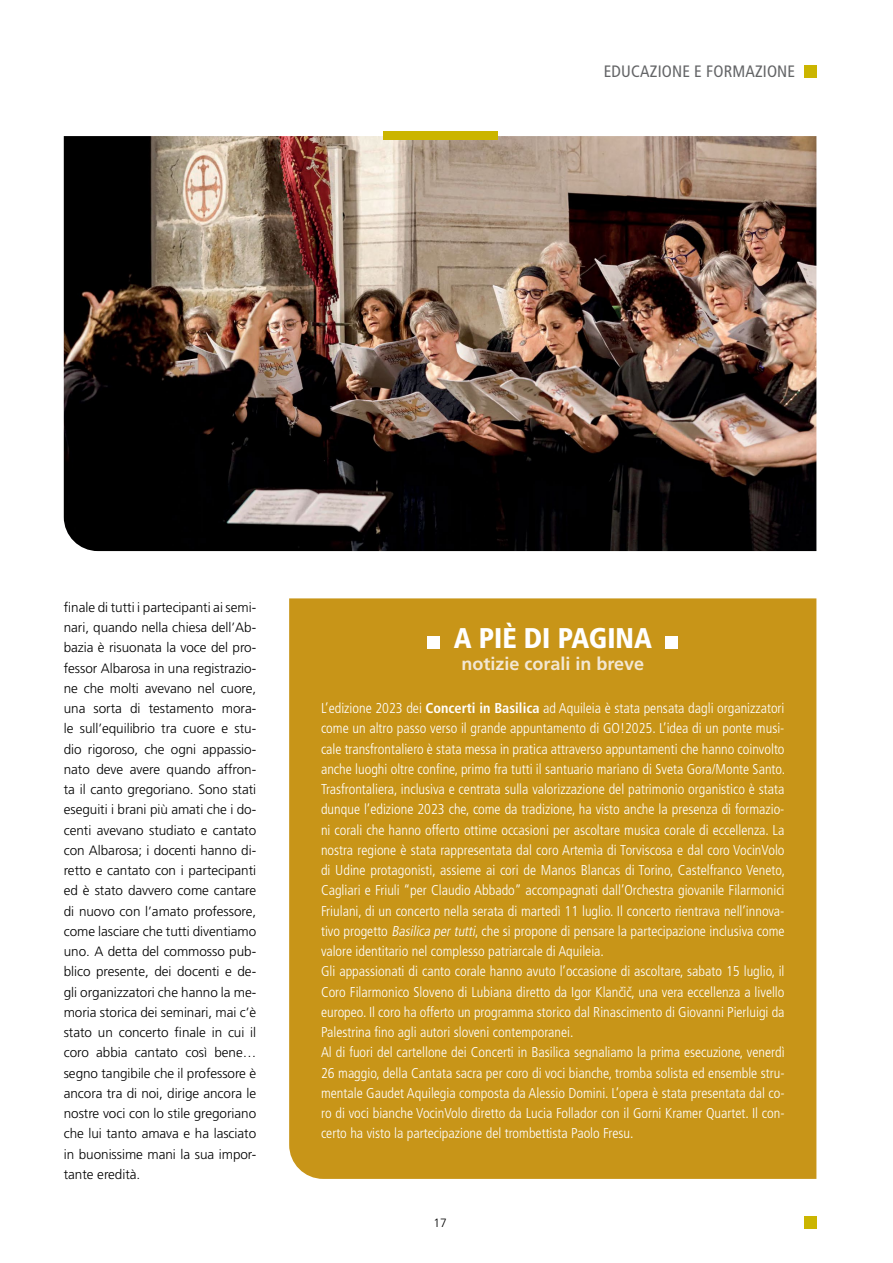
<style>
.page{position:relative;width:893px;height:1263px;background:#fff}
.page>*{position:absolute;margin:0;border:0;box-sizing:border-box;transform-origin:0 0}
.t1{font:900 condensed 28.5px "Frutiger LT Std";color:#fff}
.t2{font:700 18px "Frutiger LT Std";color:#f3e7d2}
.t3{font:condensed 16.5px "Frutiger LT Std";letter-spacing:.01em;color:#636466}
.t4{font:300 condensed 14.25px/20.2px "Frutiger LT Std";color:#fff}
.t5{font:300 13.5px/20.2px "Frutiger LT Std";letter-spacing:-.005em;color:#000;text-align:justify}
.t6{font:300 12px "Frutiger LT Std";color:#000}
.s1{font-weight:700}
.s2{font-style:italic}
</style>
<div class="page">
<div style="left:804px;top:65px;width:12px;height:13px;background:#cbb500"></div>
<div style="left:804px;top:1216px;width:12px;height:13px;background:#cbb500"></div>
<img style="left:64px;top:136px;width:752px;height:415px">
<div style="left:383px;top:131px;width:114px;height:9px;background:#cbb500"></div>
<div style="left:289px;top:598px;width:527px;height:581px;background:#c89518"></div>
<div style="left:427px;top:636px;width:13px;height:12px;background:#fff"></div>
<div style="left:665px;top:636px;width:13px;height:12px;background:#fff"></div>
<p class="t3" style="left:604px;top:62px;width:193px">EDUCAZIONE E FORMAZIONE</p>
<p class="t5" style="left:64px;top:597px;width:194px">finale di tutti i partecipanti ai semi&shy;nari, quando nella chiesa dell’Ab&shy;bazia è risuonata la voce del pro&shy;fessor Albarosa in una registrazio&shy;ne che molti avevano nel cuore, una sorta di testamento mora&shy;le sull’equilibrio tra cuore e stu&shy;dio rigoroso, che ogni appassio&shy;nato deve avere quando affron&shy;ta il canto gregoriano. Sono stati eseguiti i brani più amati che i do&shy;centi avevano studiato e cantato con Albarosa; i docenti hanno di&shy;retto e cantato con i partecipanti ed è stato davvero come cantare di nuovo con l’amato professore, come lasciare che tutti diventiamo uno. A detta del commosso pub&shy;blico presente, dei docenti e de&shy;gli organizzatori che hanno la me&shy;moria storica dei seminari, mai c’è stato un concerto finale in cui il coro abbia cantato così bene… segno tangibile che il professore è ancora tra di noi, dirige ancora le nostre voci con lo stile gregoriano che lui tanto amava e ha lasciato in buonissime mani la sua impor&shy;tante eredità.</p>
<h1 class="t1" style="left:454px;top:621px;width:200px">A PIÈ DI PAGINA</h1>
<p class="t2" style="left:461px;top:653px;width:184px">notizie corali in breve</p>
<p class="t4" style="left:321px;top:698px;width:466px">L’edizione 2023 dei <span class="s1">Concerti in Basilica</span> ad Aquileia è stata pensata dagli organizzatori come un altro passo verso il grande appuntamento di GO!2025. L’idea di un ponte musi&shy;cale transfrontaliero è stata messa in pratica attraverso appuntamenti che hanno coinvolto anche luoghi oltre confine, primo fra tutti il santuario mariano di Sveta Gora/Monte Santo.<br>Trasfrontaliera, inclusiva e centrata sulla valorizzazione del patrimonio organistico è stata dunque l’edizione 2023 che, come da tradizione, ha visto anche la presenza di formazio&shy;ni corali che hanno offerto ottime occasioni per ascoltare musica corale di eccellenza. La nostra regione è stata rappresentata dal coro Artemìa di Torviscosa e dal coro VocinVolo di Udine protagonisti, assieme ai cori de Manos Blancas di Torino, Castelfranco Veneto, Cagliari e Friuli “per Claudio Abbado” accompagnati dall’Orchestra giovanile Filarmonici Friulani, di un concerto nella serata di martedì 11 luglio. Il concerto rientrava nell’innova&shy;tivo progetto <span class="s2">Basilica pertutti</span>, che si propone di pensare la partecipazione inclusiva come valore identitario nel complesso patriarcale di Aquileia.<br>Gli appassionati di canto corale hanno avuto l’occasione di ascoltare, sabato 15 luglio, il Coro Filarmonico Sloveno di Lubiana diretto da Igor Klancˇicˇ, una vera eccellenza a livello europeo. Il coro ha offerto un programma storico dal Rinascimento di Giovanni Pierluigi da Palestrina fino agli autori sloveni contemporanei.<br>Al di fuori del cartellone dei Concerti in Basilica segnaliamo la prima esecuzione, venerdì 26 maggio, della Cantata sacra per coro di voci bianche, tromba solista ed ensemble stru&shy;mentale Gaudet Aquilegia composta da Alessio Domini. L’opera è stata presentata dal co&shy;ro di voci bianche VocinVolo diretto da Lucia Follador con il Gorni Kramer Quartet. Il con&shy;certo ha visto la partecipazione del trombettista Paolo Fresu.</p>
<p class="t6" style="left:433px;top:1216px;width:15px">17</p>
</div>
